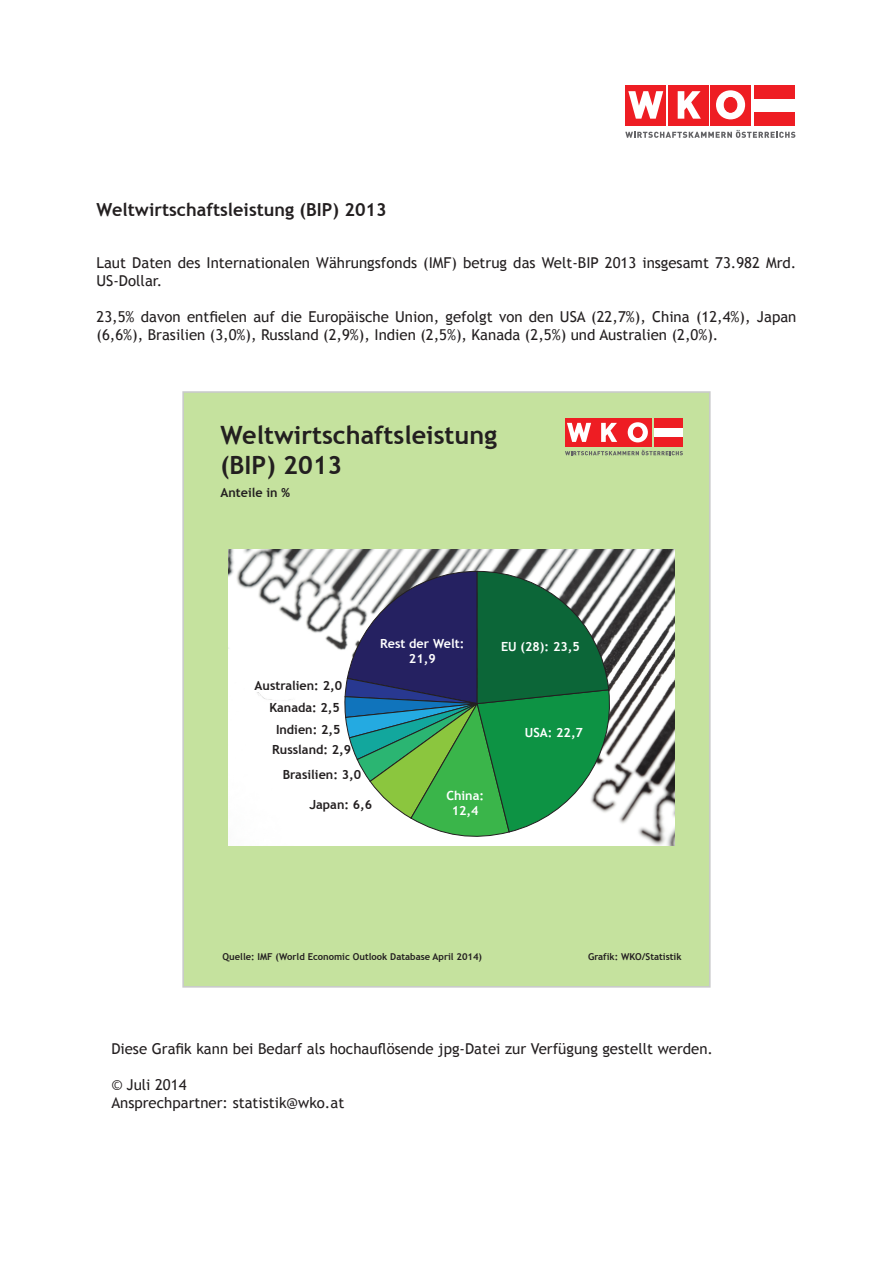
<style>
.page{position:relative;width:893px;height:1263px;background:#fff}
.page>*{position:absolute;margin:0;border:0;box-sizing:border-box;transform-origin:0 0}
.t1{font:700 25.2px/30.3px "Trebuchet MS";color:#231f20}
.t2{font:700 18px "Trebuchet MS";color:#231f20}
.t3{font:15px/18px "Trebuchet MS";color:#231f20}
.t4{font:700 12.6px "Trebuchet MS";color:#231f20}
.t5{font:700 12.6px/15.1px "Trebuchet MS";color:#fff;text-align:center}
.t6{font:700 9.45px "Trebuchet MS";color:#231f20}
</style>
<div class="page">
<div style="left:710px;top:85px;width:41px;height:40px;background:#ee1d23"></div>
<div style="left:668px;top:85px;width:40px;height:40px;background:#ee1d23"></div>
<svg style="left:625px;top:130px;width:170px;height:8px"></svg>
<svg style="left:678px;top:91px;width:23px;height:28px"></svg>
<div style="left:626px;top:85px;width:40px;height:40px;background:#ee1d23"></div>
<svg style="left:628px;top:91px;width:35px;height:28px"></svg>
<div style="left:755px;top:85px;width:40px;height:14px;background:#ee1d23"></div>
<div style="left:755px;top:112px;width:40px;height:13px;background:#ee1d23"></div>
<svg style="left:716px;top:90px;width:29px;height:29px"></svg>
<div style="left:724px;top:97px;width:13px;height:15px;background:#ee1d23;border-radius:50%"></div>
<div style="left:724px;top:97px;width:13px;height:16px;border:1px solid #ee1d23;border-radius:50%"></div>
<div style="left:183px;top:392px;width:527px;height:595px;background:#c5e29e"></div>
<div style="left:182px;top:391px;width:529px;height:597px;border:2px solid #939598"></div>
<img style="left:228px;top:549px;width:447px;height:297px">
<svg style="left:565px;top:418px;width:118px;height:38px"></svg>
<div style="left:654px;top:428px;width:28px;height:9px;background:#fff"></div>
<div style="left:624px;top:419px;width:28px;height:28px;background:#ee1d23"></div>
<div style="left:594px;top:419px;width:28px;height:28px;background:#ee1d23"></div>
<svg style="left:565px;top:450px;width:118px;height:5px"></svg>
<svg style="left:601px;top:423px;width:16px;height:19px"></svg>
<div style="left:565px;top:419px;width:28px;height:28px;background:#ee1d23"></div>
<svg style="left:567px;top:423px;width:24px;height:19px"></svg>
<div style="left:654px;top:419px;width:29px;height:9px;background:#ee1d23"></div>
<div style="left:654px;top:437px;width:29px;height:10px;background:#ee1d23"></div>
<svg style="left:628px;top:422px;width:20px;height:20px"></svg>
<div style="left:633px;top:427px;width:9px;height:10px;background:#ee1d23;border-radius:50%"></div>
<div style="left:633px;top:427px;width:9px;height:11px;border:1px solid #ee1d23;border-radius:50%"></div>
<svg style="left:344px;top:571px;width:272px;height:270px;background:#4e8b72"></svg>
<p class="t2" style="left:97px;top:199px;width:292px">Weltwirtschaftsleistung (BIP) 2013</p>
<p class="t3" style="left:97px;top:254px;width:701px">Laut Daten des Internationalen Währungsfonds (IMF) betrug das Welt-BIP 2013 insgesamt 73.982 Mrd.<br>US-Dollar.</p>
<p class="t3" style="left:97px;top:308px;width:701px">23,5% davon entfielen auf die Europäische Union, gefolgt von den USA (22,7%), China (12,4%), Japan (6,6%), Brasilien (3,0%), Russland (2,9%), Indien (2,5%), Kanada (2,5%) und Australien (2,0%).</p>
<p class="t1" style="left:220px;top:420px;width:278px">Weltwirtschaftsleistung (BIP) 2013</p>
<p class="t4" style="left:220px;top:484px;width:71px">Anteile in %</p>
<p class="t4" style="left:255px;top:677px;width:89px">Australien: 2,0</p>
<p class="t4" style="left:269px;top:699px;width:72px">Kanada: 2,5</p>
<p class="t4" style="left:276px;top:721px;width:66px">Indien: 2,5</p>
<p class="t4" style="left:283px;top:766px;width:80px">Brasilien: 3,0</p>
<p class="t4" style="left:272px;top:742px;width:80px">Russland: 2,9</p>
<p class="t4" style="left:309px;top:797px;width:64px">Japan: 6,6</p>
<p class="t5" style="left:380px;top:636px;width:86px">Rest der Welt:<br>21,9</p>
<p class="t5" style="left:501px;top:639px;width:80px">EU (28): 23,5</p>
<p class="t5" style="left:446px;top:788px;width:39px">China:<br>12,4</p>
<p class="t5" style="left:525px;top:725px;width:60px">USA: 22,7</p>
<p class="t6" style="left:222px;top:951px;width:261px">Quelle: IMF (World Economic Outlook Database April 2014)</p>
<p class="t6" style="left:588px;top:951px;width:95px">Grafik: WKO/Statistik</p>
<p class="t3" style="left:111px;top:1040px;width:603px">Diese Grafik kann bei Bedarf als hochauflösende jpg-Datei zur Verfügung gestellt werden.</p>
<p class="t3" style="left:111px;top:1076px;width:77px">© Juli 2014</p>
<p class="t3" style="left:111px;top:1094px;width:234px">Ansprechpartner: statistik@wko.at</p>
</div>
